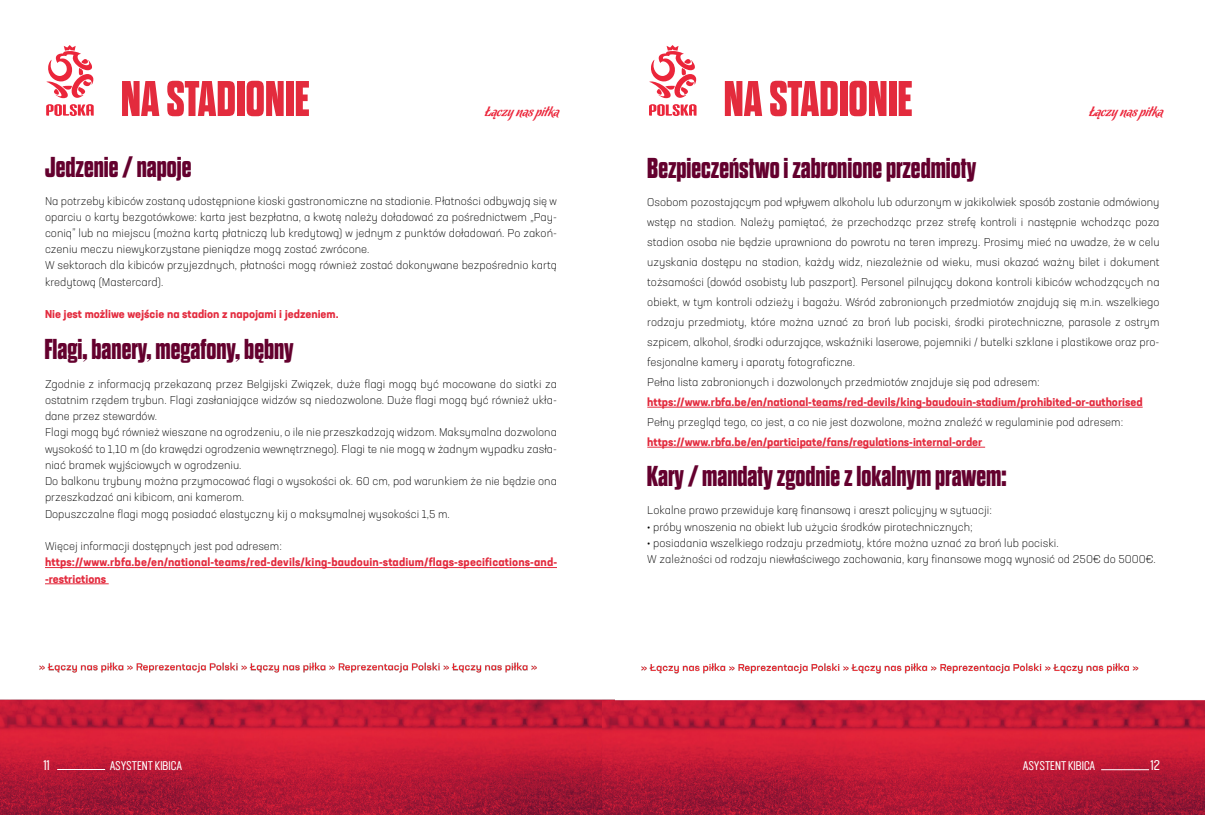
<style>
.page{position:relative;width:1205px;height:815px;background:#fff}
.page>*{position:absolute;margin:0;border:0;box-sizing:border-box;transform-origin:0 0}
.t1{font:700 expanded 50px "Dharma Gothic E";color:#e32b3d}
.t2{font:700 expanded 28.75px "Dharma Gothic E";color:#64002e}
.t3{font:condensed 13.88px "PZPN 2020";color:#fff}
.t4{font:13.75px "Chocolate Caliente";color:#eb253a}
.t5{font:condensed 12.5px "PZPN 2020";color:#fff}
.t6{font:300 11.25px/16.2px "Neusa Next Std";color:#000}
.t7{font:700 11.25px/16.2px "Neusa Next Std";color:#e32b3e}
</style>
<div class="page">
<img style="left:1px;top:77px;width:601px;height:738px">
<hr style="left:57px;top:769px;width:48px;height:1px;background:#fff">
<img style="left:602px;top:78px;width:603px;height:737px">
<hr style="left:1101px;top:769px;width:48px;height:1px;background:#fff">
<hr style="left:647px;top:407px;width:495px;height:1px;background:#e32b3e">
<hr style="left:647px;top:447px;width:338px;height:1px;background:#e32b3e">
<hr style="left:45px;top:567px;width:512px;height:1px;background:#e32b3e">
<hr style="left:45px;top:583px;width:64px;height:1px;background:#e32b3e">
<svg style="left:649px;top:45px;width:47px;height:53px"></svg>
<svg style="left:649px;top:104px;width:47px;height:12px"></svg>
<svg style="left:46px;top:45px;width:47px;height:53px"></svg>
<svg style="left:46px;top:104px;width:48px;height:12px"></svg>
<h1 class="t1" style="left:121px;top:73px;width:190px">NA STADIONIE</h1>
<h2 class="t2" style="left:45px;top:152px;width:148px">Jedzenie / napoje</h2>
<p class="t4" style="left:485px;top:104px;width:76px">Łączy nas piłka</p>
<p class="t6" style="left:45px;top:192px;width:513px">Na potrzeby kibiców zostaną udostępnione kioski gastronomiczne na stadionie. Płatności odbywają się w oparciu o karty bezgotówkowe: karta jest bezpłatna, a kwotę należy doładować za pośrednictwem „Pay&shy;coniq” lub na miejscu (można kartą płatniczą lub kredytową) w jednym z punktów doładowań. Po zakoń&shy;czeniu meczu niewykorzystane pieniądze mogą zostać zwrócone.<br>W sektorach dla kibiców przyjezdnych, płatności mogą również zostać dokonywane bezpośrednio kartą kredytową (Mastercard).</p>
<p class="t7" style="left:45px;top:306px;width:295px">Nie jest możliwe wejście na stadion z napojami i jedzeniem.</p>
<h2 class="t2" style="left:44px;top:334px;width:251px">Flagi, banery, megafony, bębny</h2>
<p class="t6" style="left:45px;top:375px;width:513px">Zgodnie z informacją przekazaną przez Belgijski Związek, duże flagi mogą być mocowane do siatki za ostatnim rzędem trybun. Flagi zasłaniające widzów są niedozwolone. Duże flagi mogą być również ukła&shy;dane przez stewardów.<br>Flagi mogą być również wieszane na ogrodzeniu, o ile nie przeszkadzają widzom. Maksymalna dozwolona wysokość to 1,10 m (do krawędzi ogrodzenia wewnętrznego). Flagi te nie mogą w żadnym wypadku zasła&shy;niać bramek wyjściowych w ogrodzeniu.<br>Do balkonu trybuny można przymocować flagi o wysokości ok. 60 cm, pod warunkiem że nie będzie ona przeszkadzać ani kibicom, ani kamerom.<br>Dopuszczalne flagi mogą posiadać elastyczny kij o maksymalnej wysokości 1,5 m.</p>
<p class="t6" style="left:45px;top:538px;width:238px">Więcej informacji dostępnych jest pod adresem:</p>
<p class="t7" style="left:45px;top:554px;width:514px">https://www.rbfa.be/en/national-teams/red-devils/king-baudouin-stadium/flags-specifications-and--restrictions</p>
<h1 class="t1" style="left:723px;top:73px;width:190px">NA STADIONIE</h1>
<p class="t4" style="left:1089px;top:104px;width:76px">Łączy nas piłka</p>
<h2 class="t2" style="left:647px;top:153px;width:330px">Bezpieczeństwo i zabronione przedmioty</h2>
<p class="t6" style="left:647px;top:192px;width:514px;line-height:20px">Osobom pozostającym pod wpływem alkoholu lub odurzonym w jakikolwiek sposób zostanie odmówiony wstęp na stadion. Należy pamiętać, że przechodząc przez strefę kontroli i następnie wchodząc poza stadion osoba nie będzie uprawniona do powrotu na teren imprezy. Prosimy mieć na uwadze, że w celu uzyskania dostępu na stadion, każdy widz, niezależnie od wieku, musi okazać ważny bilet i dokument tożsamości (dowód osobisty lub paszport). Personel pilnujący dokona kontroli kibiców wchodzących na obiekt, w tym kontroli odzieży i bagażu. Wśród zabronionych przedmiotów znajdują się m.in. wszelkiego rodzaju przedmioty, które można uznać za broń lub pociski, środki pirotechniczne, parasole z ostrym szpicem, alkohol, środki odurzające, wskaźniki laserowe, pojemniki / butelki szklane i plastikowe oraz pro&shy;fesjonalne kamery i aparaty fotograficzne.<br>Pełna lista zabronionych i dozwolonych przedmiotów znajduje się pod adresem:</p>
<p class="t7" style="left:647px;top:394px;width:497px">https://www.rbfa.be/en/national-teams/red-devils/king-baudouin-stadium/prohibited-or-authorised</p>
<p class="t6" style="left:647px;top:414px;width:477px">Pełny przegląd tego, co jest, a co nie jest dozwolone, można znaleźć w regulaminie pod adresem:</p>
<p class="t7" style="left:647px;top:434px;width:337px">https://www.rbfa.be/en/participate/fans/regulations-internal-order</p>
<h2 class="t2" style="left:647px;top:461px;width:361px">Kary / mandaty zgodnie z lokalnym prawem:</h2>
<p class="t6" style="left:647px;top:502px;width:346px">Lokalne prawo przewiduje karę finansową i areszt policyjny w sytuacji:</p>
<p class="t6" style="left:647px;top:519px;width:327px">• próby wnoszenia na obiekt lub użycia środków pirotechnicznych;</p>
<p class="t6" style="left:647px;top:535px;width:510px">• posiadania wszelkiego rodzaju przedmioty, które można uznać za broń lub pociski.<br>W zależności od rodzaju niewłaściwego zachowania, kary finansowe mogą wynosić od 250€ do 5000€.</p>
<p class="t3" style="left:43px;top:757px;width:8px">11</p>
<p class="t5" style="left:110px;top:758px;width:74px">ASYSTENT KIBICA</p>
<p class="t5" style="left:1023px;top:758px;width:74px">ASYSTENT KIBICA</p>
<p class="t3" style="left:1150px;top:757px;width:11px">12</p>
</div>
